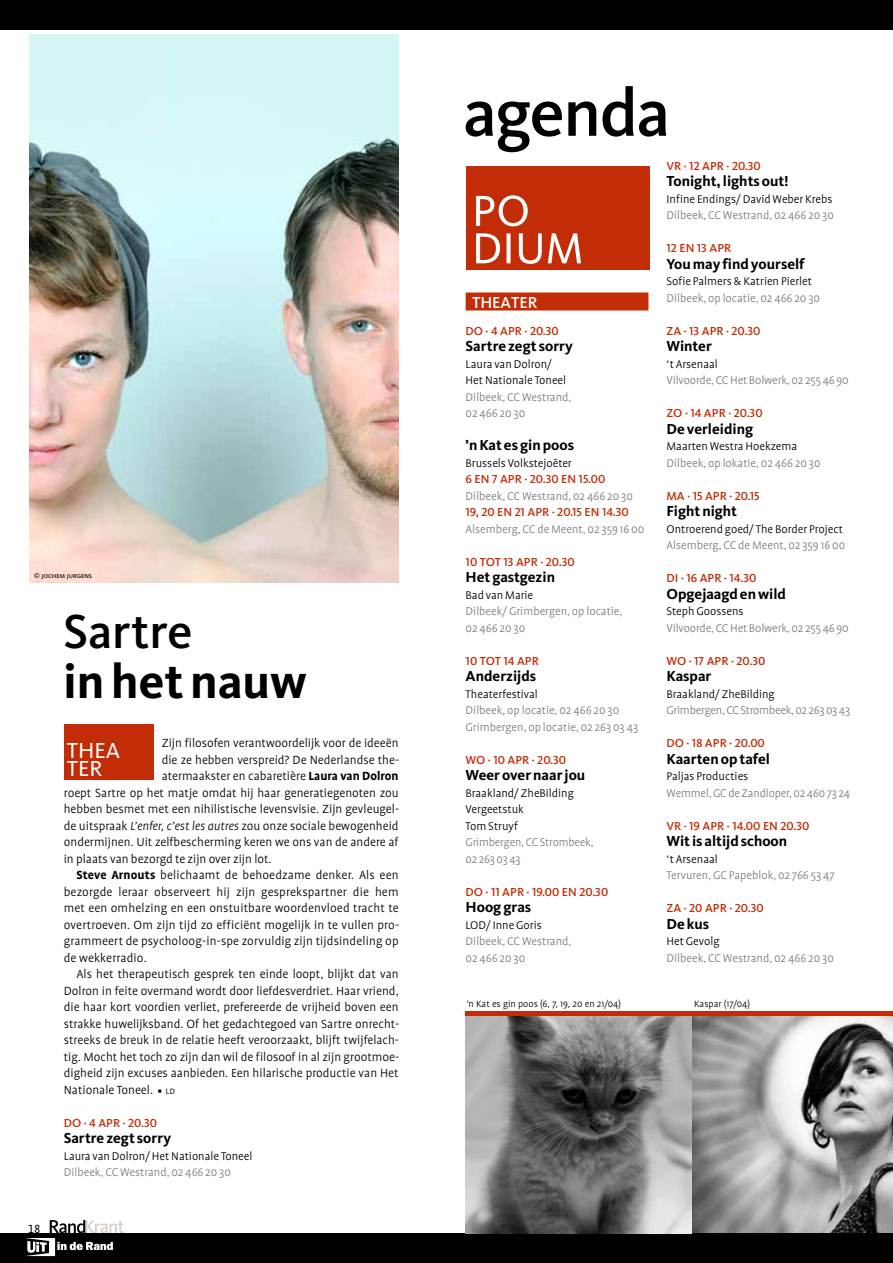
<style>
.page{position:relative;width:893px;height:1263px;background:#fff}
.page>*{position:absolute;margin:0;border:0;box-sizing:border-box;transform-origin:0 0}
.t1{font:500 69.15px "Kievit";letter-spacing:-.02em;color:#000}
.t2{font:700 49.5px "Kievit";color:#000}
.t3{font:500 49.5px "Kievit";color:#000}
.t4{font:22.5px/18px "Kievit";color:#fff}
.t5{font:500 16.5px "Kievit";color:#fff}
.t6{font:700 15px "Kievit";color:#000}
.t7{font:300 13.5px "Profile";color:#000}
.t8{font:13.5px "Profile NO";color:#000}
.t9{font:300 12.75px/16.5px "Profile";color:#7c7e7b}
.t10{font:300 12.75px/16.5px "Profile";color:#000}
.t11{font:300 12.75px "Profile";letter-spacing:-.02em;color:#7c7e7b}
.t12{font:12px "Kievit Medium SC";color:#c22c07}
.t13{font:300 10.5px "Profile";color:#000}
.t14{font:7.5px "Kievit Book SC";color:#000}
.s1{font-size:6.75px}
.s2{font-weight:700}
.s3{font-style:italic}
.s4{font-family:"Profile SC";font-size:10.5px}
</style>
<div class="page">
<img style="left:466px;top:1016px;width:427px;height:217px">
<div style="left:0;top:1233px;width:893px;height:30px;background:#000"></div>
<div style="left:466px;top:292px;width:182px;height:18px;background:#c22c07"></div>
<div style="left:466px;top:166px;width:183px;height:104px;background:#c22c07"></div>
<svg style="left:476px;top:195px;width:52px;height:31px"></svg>
<svg style="left:476px;top:233px;width:105px;height:31px"></svg>
<div style="left:64px;top:724px;width:89px;height:55px;background:#c22c07"></div>
<div style="left:0;top:0;width:893px;height:30px;background:#000"></div>
<div style="left:466px;top:1011px;width:427px;height:5px;background:#c22c07"></div>
<svg style="left:25px;top:1220px;width:99px;height:36px"></svg>
<img style="left:30px;top:34px;width:369px;height:548px">
<p class="t14" style="left:34px;top:571px;width:60px"><span class="s1">©</span> jochem jurgens</p>
<h2 class="t3" style="left:63px;top:601px;width:131px">Sartre</h2>
<h2 class="t2" style="left:63px;top:651px;width:245px">in het nauw</h2>
<p class="t8" style="left:28px;top:1223px;width:14px">18</p>
<p class="t7" style="left:162px;top:736px;width:238px">Zijn filosofen verantwoordelijk voor de ideeën</p>
<p class="t7" style="left:162px;top:752px;width:239px">die ze hebben verspreid? De Nederlandse the-</p>
<p class="t7" style="left:162px;top:769px;width:238px">atermaakster en cabaretière <span class="s2">Laura van Dolron</span></p>
<p class="t7" style="left:64px;top:785px;width:336px">roept Sartre op het matje omdat hij haar generatiegenoten zou</p>
<p class="t7" style="left:64px;top:802px;width:337px">hebben besmet met een nihilistische levensvisie. Zijn gevleugel-</p>
<p class="t7" style="left:64px;top:818px;width:336px">de uitspraak <span class="s3">L’enfer, c’est les autres</span> zou onze sociale bewogenheid</p>
<p class="t7" style="left:64px;top:835px;width:336px">ondermijnen. Uit zelfbescherming keren we ons van de andere af</p>
<p class="t7" style="left:64px;top:851px;width:209px">in plaats van bezorgd te zijn over zijn lot.</p>
<p class="t7" style="left:77px;top:868px;width:324px"><span class="s2">Steve Arnouts</span> belichaamt de behoedzame denker. Als een</p>
<p class="t7" style="left:64px;top:884px;width:336px">bezorgde leraar observeert hij zijn gesprekspartner die hem</p>
<p class="t7" style="left:64px;top:901px;width:336px">met een omhelzing en een onstuitbare woordenvloed tracht te</p>
<p class="t7" style="left:64px;top:917px;width:337px">overtroeven. Om zijn tijd zo efficiënt mogelijk in te vullen pro-</p>
<p class="t7" style="left:64px;top:934px;width:336px">grammeert de psycholoog-in-spe zorvuldig zijn tijdsindeling op</p>
<p class="t7" style="left:64px;top:950px;width:84px">de wekkerradio.</p>
<p class="t7" style="left:77px;top:967px;width:324px">Als het therapeutisch gesprek ten einde loopt, blijkt dat van</p>
<p class="t7" style="left:64px;top:983px;width:336px">Dolron in feite overmand wordt door liefdesverdriet. Haar vriend,</p>
<p class="t7" style="left:64px;top:1000px;width:336px">die haar kort voordien verliet, prefereerde de vrijheid boven een</p>
<p class="t7" style="left:64px;top:1016px;width:337px">strakke huwelijksband. Of het gedachtegoed van Sartre onrecht-</p>
<p class="t7" style="left:64px;top:1033px;width:337px">streeks de breuk in de relatie heeft veroorzaakt, blijft twijfelach-</p>
<p class="t7" style="left:64px;top:1049px;width:337px">tig. Mocht het toch zo zijn dan wil de filosoof in al zijn grootmoe-</p>
<p class="t7" style="left:64px;top:1066px;width:336px">digheid zijn excuses aanbieden. Een hilarische productie van Het</p>
<p class="t7" style="left:64px;top:1082px;width:113px">Nationale Toneel. ▪ <span class="s4">ld</span></p>
<p class="t12" style="left:64px;top:1115px;width:95px">DO · 4 APR · 20.30</p>
<p class="t6" style="left:64px;top:1129px;width:109px">Sartre zegt sorry</p>
<p class="t10" style="left:64px;top:1147px;width:190px">Laura van Dolron/ Het Nationale Toneel</p>
<p class="t9" style="left:64px;top:1164px;width:169px">Dilbeek, CC Westrand, 02 466 20 30</p>
<h3 class="t4" style="left:67px;top:741px;width:55px">THEA<br>TER</h3>
<h1 class="t1" style="left:463px;top:70px;width:209px">agenda</h1>
<p class="t5" style="left:472px;top:292px;width:11px">theater</p>
<p class="t12" style="left:466px;top:323px;width:95px">DO · 4 APR · 20.30</p>
<p class="t6" style="left:466px;top:337px;width:109px">Sartre zegt sorry</p>
<p class="t10" style="left:466px;top:355px;width:102px">Laura van Dolron/<br>Het Nationale Toneel</p>
<p class="t9" style="left:466px;top:388px;width:107px">Dilbeek, CC Westrand,<br>02 466 20 30</p>
<p class="t6" style="left:466px;top:436px;width:110px">’n Kat es gin poos</p>
<p class="t10" style="left:466px;top:454px;width:108px">Brussels Volkstejoêter</p>
<p class="t12" style="left:466px;top:472px;width:141px">6 EN 7 APR · 20.30 EN 15.00</p>
<p class="t9" style="left:466px;top:487px;width:169px">Dilbeek, CC Westrand, 02 466 20 30</p>
<p class="t12" style="left:466px;top:505px;width:165px">19, 20 EN 21 APR · 20.15 EN 14.30</p>
<p class="t9" style="left:466px;top:520px;width:180px">Alsemberg, CC de Meent, 02 359 16 00</p>
<p class="t12" style="left:466px;top:554px;width:111px">10 TOT 13 APR · 20.30</p>
<p class="t6" style="left:466px;top:568px;width:91px">Het gastgezin</p>
<p class="t10" style="left:466px;top:586px;width:69px">Bad van Marie</p>
<p class="t9" style="left:466px;top:603px;width:158px">Dilbeek/ Grimbergen, op locatie,<br>02 466 20 30</p>
<p class="t12" style="left:466px;top:653px;width:75px">10 TOT 14 APR</p>
<p class="t6" style="left:466px;top:667px;width:72px">Anderzijds</p>
<p class="t10" style="left:466px;top:685px;width:74px">Theaterfestival</p>
<p class="t9" style="left:466px;top:702px;width:174px">Dilbeek, op locatie, 02 466 20 30<br>Grimbergen, op locatie, 02 263 03 43</p>
<p class="t12" style="left:466px;top:752px;width:102px">WO · 10 APR · 20.30</p>
<p class="t6" style="left:466px;top:766px;width:121px">Weer over naar jou</p>
<p class="t10" style="left:466px;top:784px;width:110px">Braakland/ ZheBilding<br>Vergeetstuk<br>Tom Struyf</p>
<p class="t9" style="left:466px;top:834px;width:129px">Grimbergen, CC Strombeek,<br>02 263 03 43</p>
<p class="t12" style="left:466px;top:884px;width:144px">DO · 11 APR · 19.00 EN 20.30</p>
<p class="t6" style="left:466px;top:898px;width:67px">Hoog gras</p>
<p class="t10" style="left:466px;top:916px;width:78px">LOD/ Inne Goris</p>
<p class="t9" style="left:466px;top:933px;width:107px">Dilbeek, CC Westrand,<br>02 466 20 30</p>
<p class="t12" style="left:666px;top:158px;width:96px">VR · 12 APR · 20.30</p>
<p class="t6" style="left:666px;top:172px;width:124px">Tonight, lights out!</p>
<p class="t10" style="left:666px;top:190px;width:167px">Infine Endings/ David Weber Krebs</p>
<p class="t9" style="left:666px;top:207px;width:169px">Dilbeek, CC Westrand, 02 466 20 30</p>
<p class="t12" style="left:666px;top:241px;width:66px">12 EN 13 APR</p>
<p class="t6" style="left:666px;top:254px;width:140px">You may find yourself</p>
<p class="t10" style="left:666px;top:273px;width:147px">Sofie Palmers &amp; Katrien Pierlet</p>
<p class="t9" style="left:666px;top:289px;width:155px">Dilbeek, op locatie, 02 466 20 30</p>
<p class="t12" style="left:666px;top:323px;width:95px">ZA · 13 APR · 20.30</p>
<p class="t6" style="left:666px;top:337px;width:47px">Winter</p>
<p class="t10" style="left:666px;top:355px;width:53px">‘t Arsenaal</p>
<p class="t9" style="left:666px;top:372px;width:184px">Vilvoorde, CC Het Bolwerk, 02 255 46 90</p>
<p class="t12" style="left:666px;top:406px;width:98px">ZO · 14 APR · 20.30</p>
<p class="t6" style="left:666px;top:419px;width:88px">De verleiding</p>
<p class="t10" style="left:666px;top:438px;width:132px">Maarten Westra Hoekzema</p>
<p class="t9" style="left:666px;top:454px;width:156px">Dilbeek, op lokatie, 02 466 20 30</p>
<p class="t12" style="left:666px;top:488px;width:95px">MA · 15 APR · 20.15</p>
<p class="t6" style="left:666px;top:502px;width:72px">Fight night</p>
<p class="t10" style="left:666px;top:520px;width:178px">Ontroerend goed/ The Border Project</p>
<p class="t9" style="left:666px;top:537px;width:180px">Alsemberg, CC de Meent, 02 359 16 00</p>
<p class="t12" style="left:666px;top:571px;width:91px">DI · 16 APR · 14.30</p>
<p class="t6" style="left:666px;top:584px;width:121px">Opgejaagd en wild</p>
<p class="t10" style="left:666px;top:603px;width:79px">Steph Goossens</p>
<p class="t9" style="left:666px;top:619px;width:184px">Vilvoorde, CC Het Bolwerk, 02 255 46 90</p>
<p class="t12" style="left:666px;top:653px;width:100px">WO · 17 APR · 20.30</p>
<p class="t6" style="left:666px;top:667px;width:46px">Kaspar</p>
<p class="t10" style="left:666px;top:685px;width:110px">Braakland/ ZheBilding</p>
<p class="t11" style="left:666px;top:704px;width:185px">Grimbergen, CC Strombeek, 02 263 03 43</p>
<p class="t12" style="left:666px;top:736px;width:100px">DO · 18 APR · 20.00</p>
<p class="t6" style="left:666px;top:749px;width:105px">Kaarten op tafel</p>
<p class="t10" style="left:666px;top:768px;width:83px">Paljas Producties</p>
<p class="t9" style="left:666px;top:784px;width:185px">Wemmel, GC de Zandloper, 02 460 73 24</p>
<p class="t12" style="left:666px;top:818px;width:144px">VR · 19 APR · 14.00 EN 20.30</p>
<p class="t6" style="left:666px;top:832px;width:122px">Wit is altijd schoon</p>
<p class="t10" style="left:666px;top:850px;width:53px">‘t Arsenaal</p>
<p class="t9" style="left:666px;top:867px;width:170px">Tervuren, GC Papeblok, 02 766 53 47</p>
<p class="t12" style="left:666px;top:901px;width:99px">ZA · 20 APR · 20.30</p>
<p class="t6" style="left:666px;top:914px;width:44px">De kus</p>
<p class="t10" style="left:666px;top:933px;width:55px">Het Gevolg</p>
<p class="t9" style="left:666px;top:949px;width:169px">Dilbeek, CC Westrand, 02 466 20 30</p>
<p class="t13" style="left:467px;top:998px;width:156px">'n Kat es gin poos (6, 7, 19, 20 en 21/04)</p>
<p class="t13" style="left:694px;top:998px;width:57px">Kaspar (17/04)</p>
</div>
